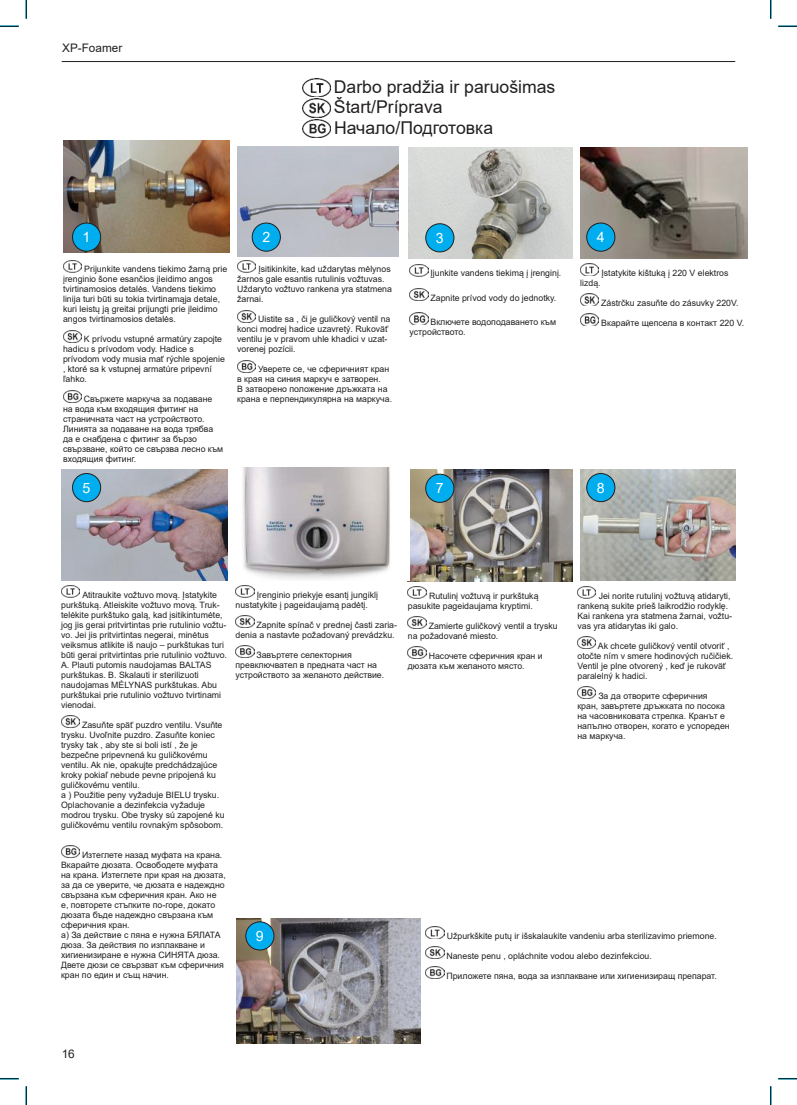
<style>
.page{position:relative;width:797px;height:1105px;background:#fff}
.page>*{position:absolute;margin:0;border:0;box-sizing:border-box;transform-origin:0 0}
.t1{font:17.62px/20.5px "Arial";color:#221f1f}
.t2{font:14.25px "Arial";color:#fff}
.t3{font:11.88px "Arial";color:#221f1f}
.t4{font:11.75px "Arial";color:#221f1f}
.t5{font:8.75px/10px "Arial";color:#221f1f}
</style>
<div class="page">
<hr style="left:62px;top:61px;width:673px;height:1px;background:#221f1f">
<img style="left:63px;top:141px;width:166px;height:111px">
<img style="left:303px;top:79px;width:27px;height:18px">
<img style="left:303px;top:99px;width:27px;height:18px">
<img style="left:303px;top:119px;width:27px;height:18px">
<img style="left:580px;top:147px;width:167px;height:112px">
<div style="left:72px;top:223px;width:29px;height:28px;background:#00adef;border-radius:50%"></div>
<div style="left:72px;top:223px;width:29px;height:28px;border:1px solid #221f1f;border-radius:50%"></div>
<img style="left:237px;top:146px;width:161px;height:110px">
<div style="left:252px;top:223px;width:28px;height:28px;background:#00adef;border-radius:50%"></div>
<div style="left:252px;top:223px;width:28px;height:28px;border:1px solid #221f1f;border-radius:50%"></div>
<img style="left:408px;top:148px;width:164px;height:111px">
<div style="left:426px;top:224px;width:28px;height:28px;background:#00adef;border-radius:50%"></div>
<div style="left:425px;top:224px;width:29px;height:28px;border:1px solid #221f1f;border-radius:50%"></div>
<div style="left:586px;top:223px;width:29px;height:28px;background:#00adef;border-radius:50%"></div>
<div style="left:586px;top:223px;width:29px;height:28px;border:1px solid #221f1f;border-radius:50%"></div>
<img style="left:580px;top:264px;width:18px;height:12px">
<img style="left:580px;top:294px;width:18px;height:12px">
<img style="left:580px;top:314px;width:18px;height:12px">
<img style="left:62px;top:469px;width:166px;height:112px">
<img style="left:63px;top:260px;width:18px;height:12px">
<img style="left:63px;top:330px;width:18px;height:12px">
<img style="left:63px;top:390px;width:18px;height:12px">
<img style="left:410px;top:469px;width:162px;height:112px">
<img style="left:580px;top:469px;width:155px;height:112px">
<img style="left:236px;top:918px;width:185px;height:125px">
<div style="left:72px;top:473px;width:29px;height:29px;background:#00adef;border-radius:50%"></div>
<div style="left:72px;top:473px;width:29px;height:29px;border:1px solid #221f1f;border-radius:50%"></div>
<div style="left:426px;top:474px;width:28px;height:28px;background:#00adef;border-radius:50%"></div>
<div style="left:425px;top:474px;width:29px;height:28px;border:1px solid #221f1f;border-radius:50%"></div>
<div style="left:586px;top:473px;width:29px;height:29px;background:#00adef;border-radius:50%"></div>
<div style="left:586px;top:473px;width:29px;height:29px;border:1px solid #221f1f;border-radius:50%"></div>
<div style="left:246px;top:922px;width:28px;height:28px;background:#00adef;border-radius:50%"></div>
<div style="left:246px;top:922px;width:28px;height:28px;border:1px solid #221f1f;border-radius:50%"></div>
<img style="left:237px;top:260px;width:19px;height:12px">
<img style="left:237px;top:310px;width:19px;height:12px">
<img style="left:237px;top:360px;width:19px;height:12px">
<img style="left:409px;top:264px;width:19px;height:12px">
<img style="left:409px;top:288px;width:19px;height:13px">
<img style="left:409px;top:313px;width:19px;height:12px">
<img style="left:61px;top:586px;width:19px;height:12px">
<img style="left:61px;top:716px;width:19px;height:12px">
<img style="left:61px;top:846px;width:19px;height:12px">
<img style="left:235px;top:586px;width:19px;height:12px">
<img style="left:235px;top:616px;width:19px;height:12px">
<img style="left:235px;top:646px;width:19px;height:12px">
<img style="left:408px;top:586px;width:18px;height:13px">
<img style="left:408px;top:616px;width:18px;height:13px">
<img style="left:408px;top:646px;width:18px;height:13px">
<img style="left:577px;top:586px;width:19px;height:13px">
<img style="left:577px;top:636px;width:19px;height:13px">
<img style="left:577px;top:686px;width:19px;height:13px">
<img style="left:425px;top:927px;width:19px;height:12px">
<img style="left:425px;top:947px;width:19px;height:12px">
<img style="left:425px;top:967px;width:19px;height:12px">
<img style="left:242px;top:467px;width:148px;height:113px">
<svg style="left:0;top:25px;width:19px;height:2px"></svg>
<svg style="left:778px;top:25px;width:19px;height:2px"></svg>
<svg style="left:0;top:1078px;width:19px;height:1px"></svg>
<svg style="left:778px;top:1078px;width:19px;height:1px"></svg>
<svg style="left:25px;top:0;width:2px;height:19px"></svg>
<svg style="left:25px;top:1086px;width:2px;height:19px"></svg>
<svg style="left:770px;top:0;width:1px;height:19px"></svg>
<svg style="left:770px;top:1086px;width:1px;height:19px"></svg>
<h3 class="t4" style="left:62px;top:41px;width:62px">XP-Foamer</h3>
<h1 class="t1" style="left:334px;top:76px;width:223px">Darbo pradžia ir paruošimas<br>Štart/Príprava</h1>
<h1 class="t1" style="left:334px;top:117px;width:161px">Начало/Подготовка</h1>
<h2 class="t2" style="left:83px;top:232px;width:9px">1</h2>
<h2 class="t2" style="left:262px;top:232px;width:9px">2</h2>
<h2 class="t2" style="left:436px;top:232px;width:9px">3</h2>
<h2 class="t2" style="left:597px;top:232px;width:9px">4</h2>
<p class="t5" style="left:601px;top:268px;width:128px">Įstatykite kištuką į 220 V elektros</p>
<p class="t5" style="left:580px;top:278px;width:22px">lizdą.</p>
<p class="t5" style="left:601px;top:298px;width:139px">Zástrčku zasuňte do zásuvky 220V.</p>
<p class="t5" style="left:601px;top:318px;width:144px">Вкарайте щепсела в контакт 220 V.</p>
<p class="t5" style="left:63px;top:264px;width:166px;text-indent:21px">Prijunkite vandens tiekimo žarną prie įrenginio šone esančios įleidimo angos tvirtinamosios detalės. Vandens tiekimo linija turi būti su tokia tvirtinamąja detale, kuri leistų ją greitai prijungti prie įleidimo angos tvirtinamosios detalės.</p>
<p class="t5" style="left:63px;top:334px;width:163px;text-indent:21px">K prívodu vstupné armatúry zapojte hadicu s prívodom vody. Hadice s prívodom vody musia mať rýchle spojenie , ktoré sa k vstupnej armatúre pripevní ľahko.</p>
<p class="t5" style="left:63px;top:394px;width:162px;text-indent:21px">Свържете маркуча за подаване на вода към входящия фитинг на страничната част на устройството.<br>Линията за подаване на вода трябва да е снабдена с фитинг за бързо свързване, който се свързва лесно към входящия фитинг.</p>
<h2 class="t2" style="left:83px;top:482px;width:9px">5</h2>
<h2 class="t2" style="left:436px;top:483px;width:9px">7</h2>
<h2 class="t2" style="left:597px;top:482px;width:9px">8</h2>
<p class="t5" style="left:237px;top:264px;width:156px;text-indent:21px">Įsitikinkite, kad uždarytas mėlynos žarnos gale esantis rutulinis vožtuvas.<br>Uždaryto vožtuvo rankena yra statmena žarnai.</p>
<p class="t5" style="left:237px;top:314px;width:155px;text-indent:21px">Uistite sa , či je guličkový ventil na konci modrej hadice uzavretý. Rukoväť ventilu je v pravom uhle khadici v uzat&shy;vorenej pozícii.</p>
<p class="t5" style="left:237px;top:364px;width:156px;text-indent:21px">Уверете се, че сферичният кран в края на синия маркуч е затворен.<br>В затворено положение дръжката на крана е перпендикулярна на маркуча.</p>
<p class="t5" style="left:430px;top:268px;width:132px">Įjunkite vandens tiekimą į įrenginį.</p>
<p class="t5" style="left:430px;top:292px;width:127px">Zapnite prívod vody do jednotky.</p>
<p class="t5" style="left:409px;top:316px;width:148px;line-height:10.5px;text-indent:21px">Включете водоподаването към устройството.</p>
<p class="t5" style="left:61px;top:589px;width:167px;text-indent:21px">Atitraukite vožtuvo movą. Įstatykite purkštuką. Atleiskite vožtuvo movą. Truk&shy;telėkite purkštuko galą, kad įsitikintumėte, jog jis gerai pritvirtintas prie rutulinio vožtu&shy;vo. Jei jis pritvirtintas negerai, minėtus veiksmus atlikite iš naujo – purkštukas turi būti gerai pritvirtintas prie rutulinio vožtuvo.<br>A. Plauti putomis naudojamas BALTAS purkštukas. B. Skalauti ir sterilizuoti naudojamas MĖLYNAS purkštukas. Abu purkštukai prie rutulinio vožtuvo tvirtinami vienodai.</p>
<p class="t5" style="left:61px;top:719px;width:165px;text-indent:21px">Zasuňte späť puzdro ventilu. Vsuňte trysku. Uvoľnite puzdro. Zasuňte koniec trysky tak , aby ste si boli istí , že je bezpečne pripevnená ku guličkovému ventilu. Ak nie, opakujte predchádzajúce kroky pokiaľ nebude pevne pripojená ku guličkovému ventilu.<br>a ) Použitie peny vyžaduje BIELU trysku.<br>Oplachovanie a dezinfekcia vyžaduje modrou trysku. Obe trysky sú zapojené ku guličkovému ventilu rovnakým spôsobom.</p>
<p class="t5" style="left:61px;top:849px;width:166px;text-indent:21px">Изтеглете назад муфата на крана.<br>Вкарайте дюзата. Освободете муфата на крана. Изтеглете при края на дюзата, за да се уверите, че дюзата е надеждно свързана към сферичния кран. Ако не е, повторете стъпките по-горе, докато дюзата бъде надеждно свързана към сферичния кран.<br>a) За действие с пяна е нужна БЯЛАТА дюза. За действия по изплакване и хигиенизиране е нужна СИНЯТА дюза.<br>Двете дюзи се свързват към сферичния кран по един и същ начин.</p>
<p class="t5" style="left:235px;top:589px;width:144px;text-indent:21px">Įrenginio priekyje esantį jungiklį nustatykite į pageidaujamą padėtį.</p>
<p class="t5" style="left:235px;top:619px;width:163px;text-align:right">Zapnite spínač v prednej časti zaria&shy;denia a nastavte požadovaný prevádzku.</p>
<p class="t5" style="left:235px;top:649px;width:150px;text-indent:21px">Завъртете селекторния превключвател в предната част на устройството за желаното действие.</p>
<h2 class="t2" style="left:256px;top:930px;width:9px">9</h2>
<p class="t5" style="left:408px;top:590px;width:132px;text-indent:21px">Rutulinį vožtuvą ir purkštuką pasukite pageidaujama kryptimi.</p>
<p class="t5" style="left:408px;top:620px;width:151px;text-indent:21px">Zamierte guličkový ventil a trysku na požadované miesto.</p>
<p class="t5" style="left:408px;top:650px;width:136px;text-indent:21px">Насочете сферичния кран и дюзата към желаното място.</p>
<p class="t5" style="left:577px;top:590px;width:156px;text-indent:21px">Jei norite rutulinį vožtuvą atidaryti, rankeną sukite prieš laikrodžio rodyklę.<br>Kai rankena yra statmena žarnai, vožtu&shy;vas yra atidarytas iki galo.</p>
<p class="t5" style="left:577px;top:640px;width:157px;text-indent:20px">Ak chcete guličkový ventil otvoriť , otočte ním v smere hodinových ručičiek.<br>Ventil je plne otvorený , keď je rukoväť paralelný k hadici.</p>
<p class="t5" style="left:577px;top:690px;width:154px;text-indent:21px">За да отворите сферичния кран, завъртете дръжката по посока на часовниковата стрелка. Кранът е напълно отворен, когато е успореден на маркуча.</p>
<p class="t5" style="left:447px;top:930px;width:271px">Užpurkškite putų ir išskalaukite vandeniu arba sterilizavimo priemone.</p>
<p class="t5" style="left:446px;top:951px;width:207px">Naneste penu , opláchnite vodou alebo dezinfekciou.</p>
<p class="t5" style="left:446px;top:970px;width:272px">Приложете пяна, вода за изплакване или хигиенизиращ препарат.</p>
<h3 class="t3" style="left:62px;top:1049px;width:15px">16</h3>
</div>
